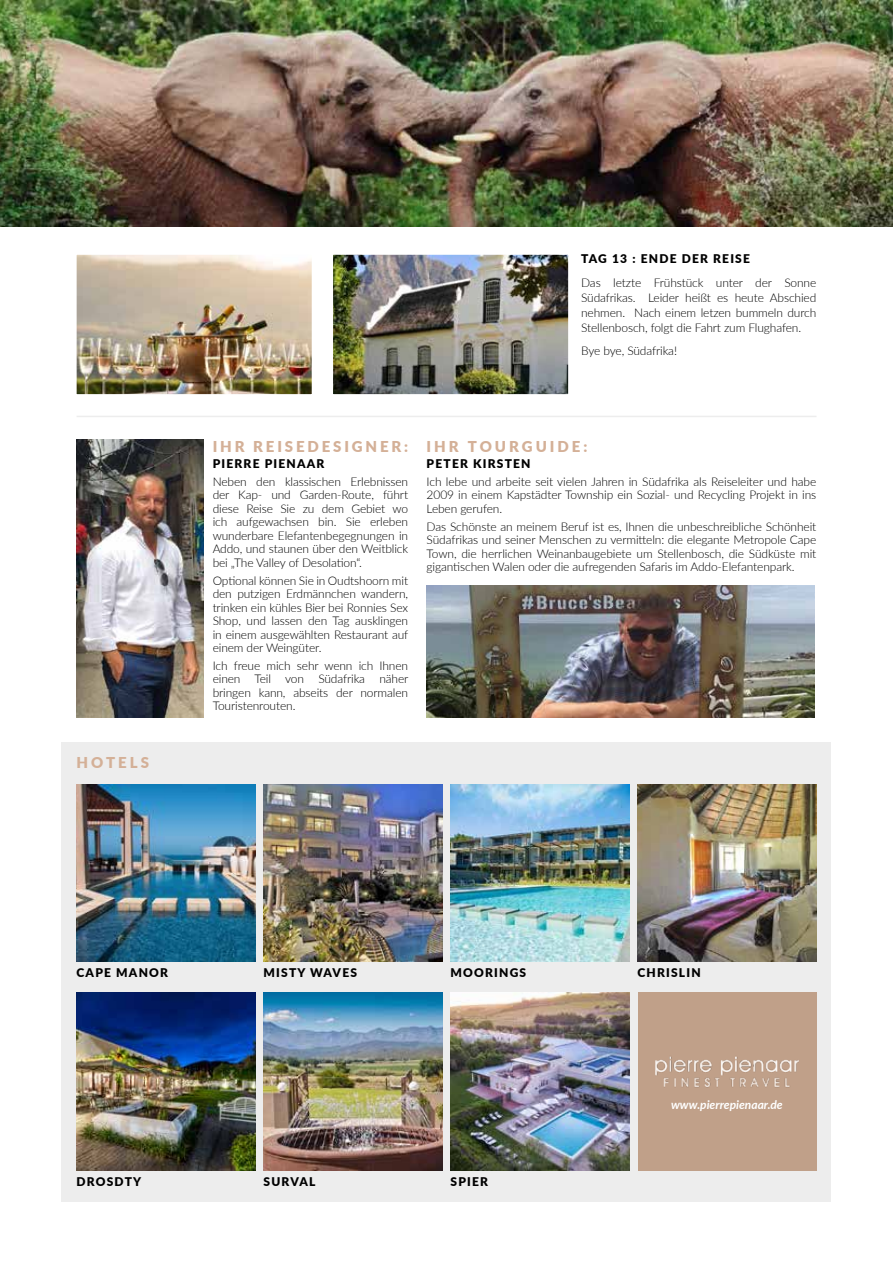
<style>
.page{position:relative;width:893px;height:1263px;background:#fff}
.page>*{position:absolute;margin:0;border:0;box-sizing:border-box;transform-origin:0 0}
.t1{font:900 15px "Lato";letter-spacing:.19em;color:#d4b097}
.t2{font:300 12px/13.5px "Lato";letter-spacing:-.01em;color:#000;text-align:justify}
.t3{font:900 12px "Lato";letter-spacing:.1em;color:#000}
.t4{font:italic 700 12px "Lato";color:#fff}
</style>
<div class="page">
<div style="left:62px;top:742px;width:769px;height:459px;background:#ededed"></div>
<img style="left:77px;top:993px;width:178px;height:177px">
<img style="left:77px;top:784px;width:178px;height:177px">
<img style="left:264px;top:993px;width:178px;height:177px">
<img style="left:264px;top:784px;width:178px;height:177px">
<img style="left:451px;top:993px;width:178px;height:177px">
<img style="left:451px;top:784px;width:178px;height:177px">
<div style="left:638px;top:992px;width:178px;height:179px;background:#c0a089"></div>
<img style="left:638px;top:784px;width:178px;height:177px">
<img style="left:77px;top:440px;width:126px;height:278px">
<img style="left:427px;top:585px;width:388px;height:133px">
<hr style="left:77px;top:416px;width:739px;height:1px;background:#ededed">
<img style="left:655px;top:1056px;width:144px;height:32px">
<img style="left:0;top:0;width:893px;height:226px">
<img style="left:76px;top:254px;width:236px;height:141px">
<img style="left:333px;top:254px;width:236px;height:141px">
<p class="t1" style="left:77px;top:751px;width:74px">HOTELS</p>
<p class="t3" style="left:581px;top:250px;width:170px">TAG 13 : ENDE DER REISE</p>
<p class="t2" style="left:581px;top:274px;width:237px;line-height:15px">Das letzte Frühstück unter der Sonne Südafrikas. Leider heißt es heute Abschied nehmen. Nach einem letzen bummeln durch Stellenbosch, folgt die Fahrt zum Flughafen.</p>
<p class="t2" style="left:581px;top:344px;width:97px">Bye bye, Südafrika!</p>
<p class="t1" style="left:213px;top:435px;width:197px">IHR REISEDESIGNER:</p>
<p class="t3" style="left:213px;top:455px;width:113px">PIERRE PIENAAR</p>
<p class="t2" style="left:213px;top:474px;width:197px">Neben den klassischen Erlebnissen der Kap- und Garden-Route, führt diese Reise Sie zu dem Gebiet wo ich aufgewachsen bin. Sie erleben wunderbare Elefantenbegegnungen in Addo, und staunen über den Weitblick bei „The Valley of Desolation“.</p>
<p class="t2" style="left:213px;top:573px;width:197px">Optional können Sie in Oudtshoorn mit den putzigen Erdmännchen wandern, trinken ein kühles Bier bei Ronnies Sex Shop, und lassen den Tag ausklingen in einem ausgewählten Restaurant auf einem der Weingüter.</p>
<p class="t2" style="left:213px;top:658px;width:197px">Ich freue mich sehr wenn ich Ihnen einen Teil von Südafrika näher bringen kann, abseits der normalen Touristenrouten.</p>
<p class="t1" style="left:427px;top:435px;width:162px">IHR TOURGUIDE:</p>
<p class="t3" style="left:427px;top:455px;width:105px">PETER KIRSTEN</p>
<p class="t2" style="left:427px;top:474px;width:391px">Ich lebe und arbeite seit vielen Jahren in Südafrika als Reiseleiter und habe 2009 in einem Kapstädter Township ein Sozial- und Recycling Projekt in ins Leben gerufen.</p>
<p class="t2" style="left:427px;top:519px;width:391px">Das Schönste an meinem Beruf ist es, Ihnen die unbeschreibliche Schönheit Südafrikas und seiner Menschen zu vermitteln: die elegante Metropole Cape Town, die herrlichen Weinanbaugebiete um Stellenbosch, die Südküste mit gigantischen Walen oder die aufregenden Safaris im Addo-Elefantenpark.</p>
<p class="t3" style="left:77px;top:964px;width:93px">CAPE MANOR</p>
<p class="t3" style="left:77px;top:1172px;width:66px">DROSDTY</p>
<p class="t3" style="left:264px;top:964px;width:95px">MISTY WAVES</p>
<p class="t3" style="left:264px;top:1172px;width:53px">SURVAL</p>
<p class="t3" style="left:451px;top:964px;width:77px">MOORINGS</p>
<p class="t3" style="left:637px;top:964px;width:65px">CHRISLIN</p>
<p class="t3" style="left:451px;top:1172px;width:39px">SPIER</p>
<p class="t4" style="left:671px;top:1096px;width:113px">www.pierrepienaar.de</p>
</div>
